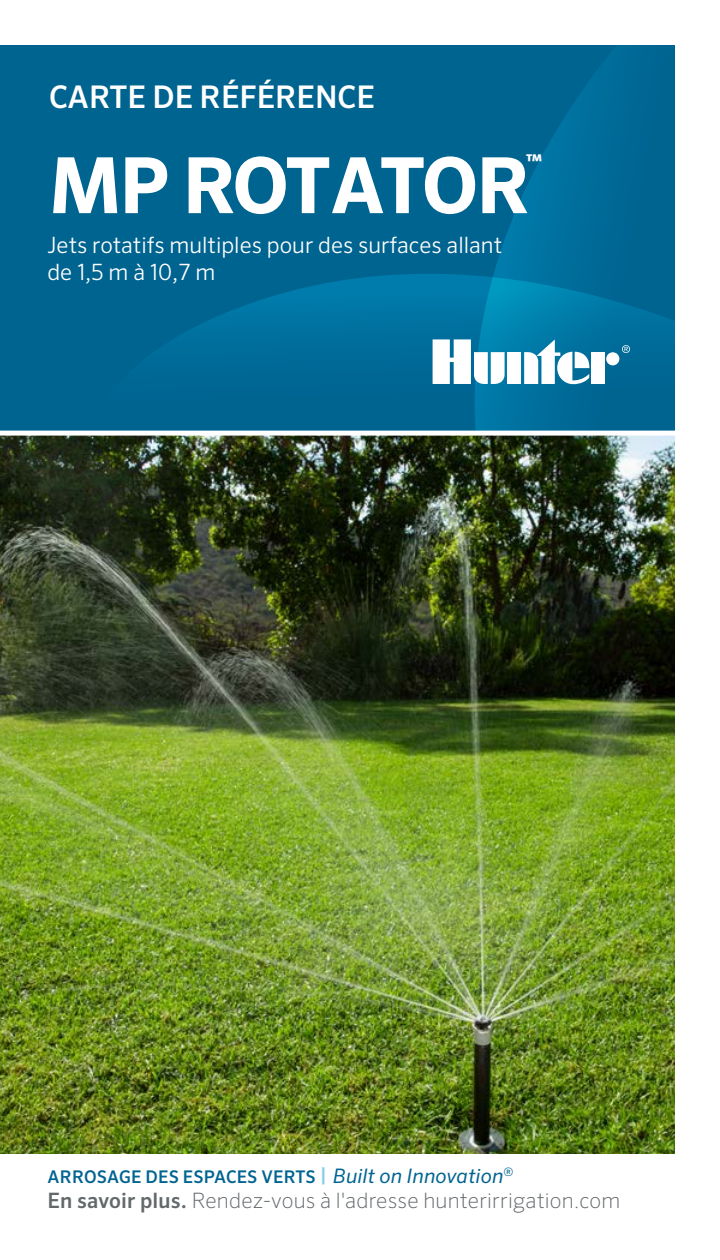
<style>
.page{position:relative;width:720px;height:1260px;background:#fff}
.page>*{position:absolute;margin:0;border:0;box-sizing:border-box;transform-origin:0 0}
.t1{font:700 77.5px "Sero Pro";letter-spacing:-.04em;color:#fff}
.t2{font:500 31.25px "Sero Pro";color:#fff}
.t3{font:300 22.5px/27px "Sero Pro";color:#fff}
.t4{font:200 21.25px "Sero Pro";letter-spacing:.01em;color:#63686b}
.t5{font:700 20.5px "Sero Pro";color:#fff}
.t6{font:500 17.5px "Sero Pro";letter-spacing:.01em;color:#006491}
.s1{font-size:19.25px;color:#8bcfee}
.s2{font-weight:400;font-style:italic;font-size:20px}
.s3{font-weight:500}
</style>
<div class="page">
<div style="left:0;top:45px;width:675px;height:394px;background:#006491"></div>
<svg style="left:66px;top:274px;width:391px;height:157px"></svg>
<svg style="left:457px;top:59px;width:218px;height:372px"></svg>
<img style="left:0;top:436px;width:675px;height:718px">
<svg style="left:622px;top:345px;width:8px;height:8px"></svg>
<div style="left:507px;top:352px;width:14px;height:32px;background:#fff"></div>
<div style="left:606px;top:352px;width:13px;height:13px;background:#fff;border-radius:50%"></div>
<div style="left:591px;top:352px;width:14px;height:32px;background:#fff"></div>
<svg style="left:524px;top:339px;width:66px;height:45px"></svg>
<svg style="left:433px;top:339px;width:72px;height:45px"></svg>
<div style="left:0;top:431px;width:675px;height:5px;background:#fff"></div>
<h2 class="t2" style="left:49px;top:78px;width:327px">CARTE DE RÉFÉRENCE</h2>
<h1 class="t1" style="left:48px;top:139px;width:485px">MP ROTATOR</h1>
<p class="t5" style="left:526px;top:149px;width:18px">™</p>
<p class="t3" style="left:48px;top:231px;width:456px">Jets rotatifs multiples pour des surfaces allant de 1,5 m à 10,7 m</p>
<p class="t6" style="left:48px;top:1166px;width:467px">ARROSAGE DES ESPACES VERTS <span class="s1">|</span> <span class="s2">Built on Innovation</span><sup>®</sup></p>
<p class="t4" style="left:48px;top:1188px;width:574px"><span class="s3">En savoir plus.</span> Rendez-vous à l'adresse hunterirrigation.com</p>
</div>
